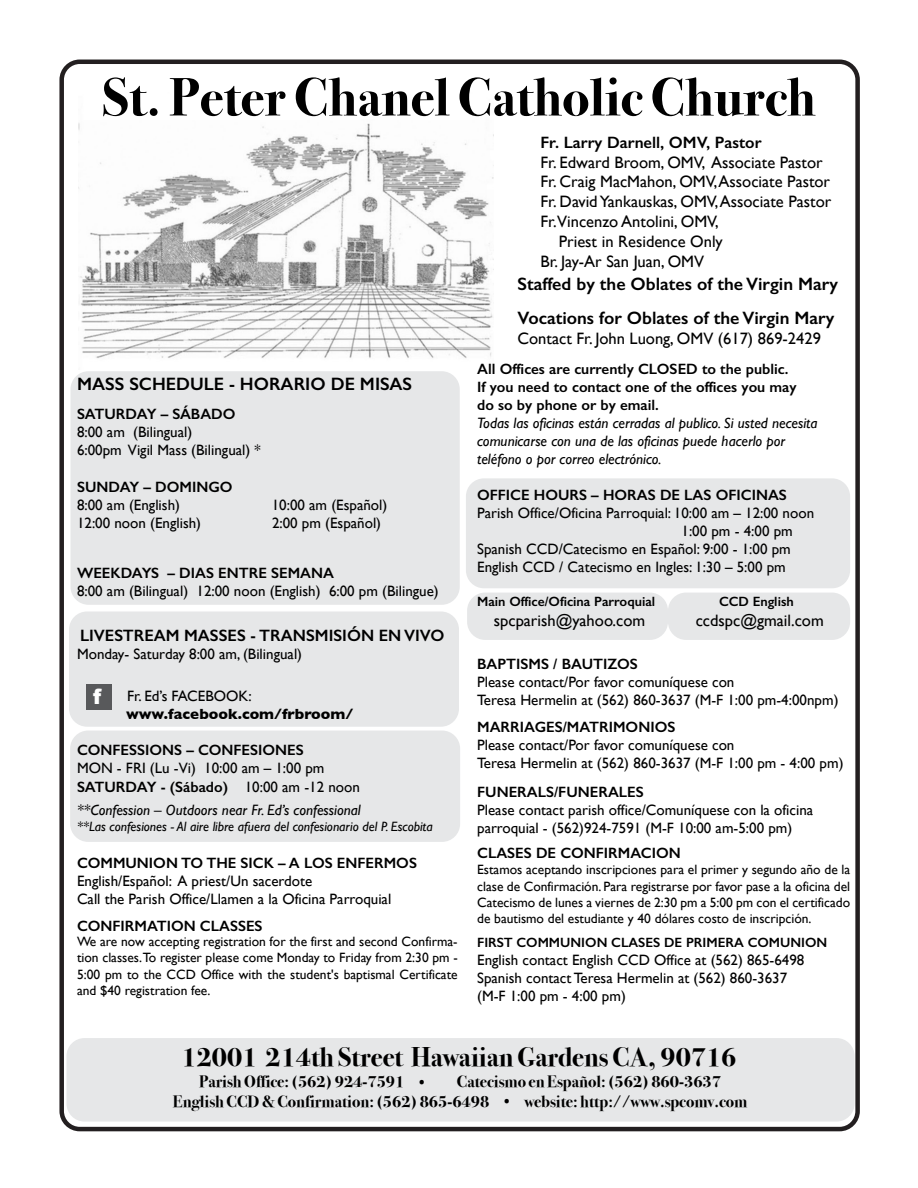
<style>
.page{position:relative;width:918px;height:1188px;background:#fff}
.page>*{position:absolute;margin:0;border:0;box-sizing:border-box;transform-origin:0 0}
.t1{font:700 54px "Bodoni Svty Two ITCTT";color:#000}
.t2{font:36px "Myriad Pro";color:#000}
.t3{font:700 27px "Bodoni Svty Two ITCTT";color:#000}
.t4{font:900 21px "Arial";color:#fff}
.t5{font:600 18px/33.9px "Gill Sans";color:#000}
.t6{font:16.5px "Gill Sans";color:#000}
.t7{font:700 16.5px/19.8px "Bodoni Svty Two ITCTT";color:#000}
.t8{font:600 16.5px "Gill Sans";color:#000}
.t9{font:15px/18px "Gill Sans";color:#000}
.t10{font:600 15px/18px "Gill Sans";color:#000}
.t11{font:italic 15px/18px "Gill Sans";color:#000}
.t12{font:700 15px "Gill Sans";color:#000}
.t13{font:13.5px/16.2px "Gill Sans";color:#000;text-align:justify}
.t14{font:600 13.5px "Gill Sans";color:#000}
.t15{font:italic 13.5px "Gill Sans";color:#000}
.s1{font-weight:600}
</style>
<div class="page">
<div style="left:66px;top:1038px;width:789px;height:84px;background:#e6e7e8;border-radius:18px"></div>
<div style="left:668px;top:593px;width:182px;height:47px;background:#e6e7e8;border-radius:18px"></div>
<div style="left:70px;top:731px;width:390px;height:111px;background:#e6e7e8;border-radius:18px"></div>
<div style="left:467px;top:593px;width:201px;height:47px;background:#e6e7e8;border-radius:18px"></div>
<div style="left:466px;top:478px;width:384px;height:110px;background:#e6e7e8;border-radius:18px"></div>
<img style="left:78px;top:123px;width:415px;height:235px">
<div style="left:69px;top:611px;width:390px;height:116px;background:#e6e7e8;border-radius:18px"></div>
<div style="left:59px;top:60px;width:801px;height:1071px;border:4px solid #231f20;border-radius:18px"></div>
<div style="left:71px;top:371px;width:389px;height:234px;background:#e6e7e8;border-radius:18px"></div>
<div style="left:86px;top:685px;width:26px;height:25px;background:#58595b"></div>
<h1 class="t1" style="left:102px;top:66px;width:715px">St. Peter Chanel Catholic Church</h1>
<p class="t5" style="left:77px;top:367px;width:337px">MASS SCHEDULE - HORARIO DE MISAS</p>
<p class="t10" style="left:77px;top:405px;width:160px">SATURDAY – SÁBADO</p>
<p class="t9" style="left:77px;top:423px;width:185px">8:00 am (Bilingual)<br>6:00pm Vigil Mass (Bilingual) *</p>
<p class="t10" style="left:77px;top:478px;width:157px">SUNDAY – DOMINGO</p>
<p class="t9" style="left:77px;top:496px;width:105px">8:00 am (English)</p>
<p class="t9" style="left:272px;top:496px;width:117px">10:00 am (Español)</p>
<p class="t9" style="left:77px;top:514px;width:126px">12:00 noon (English)</p>
<p class="t9" style="left:272px;top:514px;width:111px">2:00 pm (Español)</p>
<p class="t10" style="left:77px;top:564px;width:259px">WEEKDAYS – DIAS ENTRE SEMANA</p>
<p class="t9" style="left:77px;top:582px;width:363px">8:00 am (Bilingual) 12:00 noon (English) 6:00 pm (Bilingue)</p>
<p class="t8" style="left:80px;top:625px;width:366px">LIVESTREAM MASSES - TRANSMISIÓN EN VIVO</p>
<p class="t9" style="left:77px;top:645px;width:227px">Monday- Saturday 8:00 am, (Bilingual)</p>
<p class="t9" style="left:127px;top:687px;width:126px">Fr. Ed’s FACEBOOK:</p>
<p class="t12" style="left:126px;top:705px;width:229px">www.facebook.com/frbroom/</p>
<p class="t10" style="left:77px;top:741px;width:228px">CONFESSIONS – CONFESIONES</p>
<p class="t9" style="left:77px;top:758px;width:284px;line-height:19.5px">MON - FRI (Lu -Vi) 10:00 am – 1:00 pm<br><span class="s1">SATURDAY - (Sábado)</span> 10:00 am -12 noon</p>
<p class="t11" style="left:77px;top:801px;width:285px">**Confession – Outdoors near Fr. Ed’s confessional</p>
<p class="t15" style="left:77px;top:819px;width:357px">**Las confesiones - Al aire libre afuera del confesionario del P. Escobita</p>
<p class="t10" style="left:77px;top:854px;width:342px">COMMUNION TO THE SICK – A LOS ENFERMOS</p>
<p class="t9" style="left:77px;top:872px;width:316px">English/Español: A priest/Un sacerdote<br>Call the Parish Office/Llamen a la Oficina Parroquial</p>
<p class="t10" style="left:77px;top:917px;width:187px">CONFIRMATION CLASSES</p>
<p class="t13" style="left:77px;top:933px;width:382px">We are now accepting registration for the first and second Confirma&shy;tion classes.To register please come Monday to Friday from 2:30 pm - 5:00 pm to the CCD Office with the student's baptismal Certificate and $40 registration fee.</p>
<h3 class="t4" style="left:93px;top:680px;width:10px">f</h3>
<p class="t8" style="left:540px;top:132px;width:223px">Fr. Larry Darnell, OMV, Pastor</p>
<p class="t6" style="left:540px;top:152px;width:284px">Fr. Edward Broom, OMV, Associate Pastor</p>
<p class="t6" style="left:540px;top:172px;width:291px">Fr. Craig MacMahon, OMV, Associate Pastor</p>
<p class="t6" style="left:540px;top:192px;width:292px">Fr. David Yankauskas, OMV, Associate Pastor</p>
<p class="t6" style="left:540px;top:212px;width:180px">Fr.Vincenzo Antolini, OMV,</p>
<p class="t6" style="left:559px;top:232px;width:165px">Priest in Residence Only</p>
<p class="t6" style="left:540px;top:251px;width:165px">Br. Jay-Ar San Juan, OMV</p>
<p class="t5" style="left:518px;top:267px;width:322px">Staffed by the Oblates of the Virgin Mary<br>Vocations for Oblates of the Virgin Mary</p>
<p class="t6" style="left:518px;top:329px;width:305px">Contact Fr. John Luong, OMV (617) 869-2429</p>
<p class="t10" style="left:477px;top:360px;width:321px">All Offices are currently CLOSED to the public.<br>If you need to contact one of the offices you may do so by phone or by email.</p>
<p class="t11" style="left:477px;top:414px;width:342px">Todas las oficinas están cerradas al publico. Si usted necesita comunicarse con una de las oficinas puede hacerlo por teléfono o por correo electrónico.</p>
<p class="t10" style="left:477px;top:486px;width:311px">OFFICE HOURS – HORAS DE LAS OFICINAS</p>
<p class="t9" style="left:477px;top:504px;width:339px">Parish Office/Oficina Parroquial: 10:00 am – 12:00 noon</p>
<p class="t9" style="left:682px;top:522px;width:113px">1:00 pm - 4:00 pm</p>
<p class="t9" style="left:477px;top:540px;width:315px">Spanish CCD/Catecismo en Español: 9:00 - 1:00 pm</p>
<p class="t9" style="left:477px;top:558px;width:310px">English CCD / Catecismo en Ingles: 1:30 – 5:00 pm</p>
<p class="t14" style="left:477px;top:593px;width:180px">Main Office/Oficina Parroquial</p>
<p class="t14" style="left:719px;top:593px;width:76px">CCD English</p>
<p class="t6" style="left:494px;top:611px;width:153px">spcparish@yahoo.com</p>
<p class="t6" style="left:696px;top:611px;width:130px">ccdspc@gmail.com</p>
<p class="t10" style="left:477px;top:655px;width:162px">BAPTISMS / BAUTIZOS</p>
<p class="t9" style="left:477px;top:673px;width:363px">Please contact/Por favor comuníquese con<br>Teresa Hermelin at (562) 860-3637 (M-F 1:00 pm-4:00npm)</p>
<p class="t10" style="left:477px;top:718px;width:200px">MARRIAGES/MATRIMONIOS</p>
<p class="t9" style="left:477px;top:736px;width:368px">Please contact/Por favor comuníquese con<br>Teresa Hermelin at (562) 860-3637 (M-F 1:00 pm - 4:00 pm)</p>
<p class="t10" style="left:477px;top:783px;width:168px">FUNERALS/FUNERALES</p>
<p class="t9" style="left:477px;top:801px;width:338px">Please contact parish office/Comuníquese con la oficina parroquial - (562)924-7591 (M-F 10:00 am-5:00 pm)</p>
<p class="t10" style="left:477px;top:844px;width:205px">CLASES DE CONFIRMACION</p>
<p class="t13" style="left:477px;top:862px;width:375px">Estamos aceptando inscripciones para el primer y segundo año de la clase de Confirmación. Para registrarse por favor pase a la oficina del Catecismo de lunes a viernes de 2:30 pm a 5:00 pm con el certificado de bautismo del estudiante y 40 dólares costo de inscripción.</p>
<p class="t14" style="left:477px;top:934px;width:352px">FIRST COMMUNION CLASES DE PRIMERA COMUNION</p>
<p class="t9" style="left:477px;top:951px;width:329px">English contact English CCD Office at (562) 865-6498<br>Spanish contact Teresa Hermelin at (562) 860-3637 (M-F 1:00 pm - 4:00 pm)</p>
<h3 class="t3" style="left:182px;top:1041px;width:556px">12001 214th Street Hawaiian Gardens CA, 90716</h3>
<p class="t7" style="left:199px;top:1072px;width:207px">Parish Office: (562) 924-7591</p>
<p class="t7" style="left:173px;top:1072px;width:550px;text-indent:284px">Catecismo en Español: (562) 860-3637<br>English CCD &amp; Confirmation: (562) 865-6498</p>
<h2 class="t2" style="left:418px;top:1049px;width:9px">.</h2>
<p class="t7" style="left:524px;top:1092px;width:224px">website: http://www.spcomv.com</p>
<h2 class="t2" style="left:503px;top:1069px;width:9px">.</h2>
</div>
